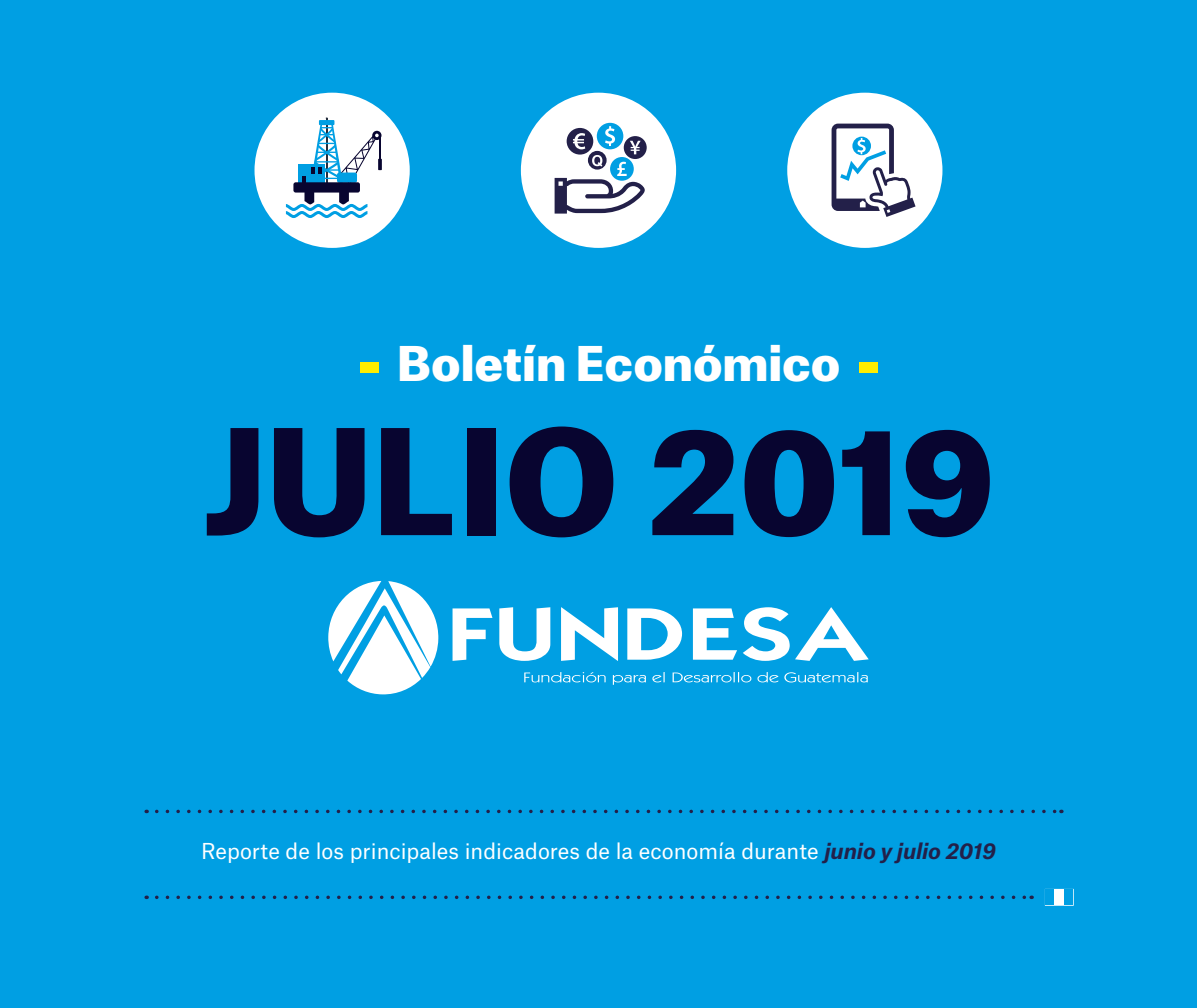
<style>
.page{position:relative;width:1197px;height:1008px;background:#009fe3}
.page>*{position:absolute;margin:0;border:0;box-sizing:border-box;transform-origin:0 0}
.t1{font:900 140px "Atlas Grotesk";color:#080530}
.t2{font:900 45.85px "Atlas Grotesk";color:#fff}
.t3{font:21px "Atlas Grotesk";color:#fff}
.s1{font-weight:700;font-style:italic;color:#232049}
</style>
<div class="page">
<div style="left:255px;top:93px;width:155px;height:155px;background:#fff;border-radius:50%"></div>
<svg style="left:328px;top:581px;width:111px;height:114px"></svg>
<svg style="left:453px;top:608px;width:39px;height:53px"></svg>
<svg style="left:499px;top:607px;width:51px;height:54px"></svg>
<svg style="left:561px;top:607px;width:57px;height:54px"></svg>
<svg style="left:627px;top:608px;width:55px;height:52px"></svg>
<svg style="left:693px;top:608px;width:44px;height:52px"></svg>
<svg style="left:743px;top:607px;width:126px;height:54px"></svg>
<svg style="left:524px;top:672px;width:82px;height:10px"></svg>
<svg style="left:613px;top:675px;width:33px;height:10px"></svg>
<svg style="left:652px;top:672px;width:13px;height:10px"></svg>
<svg style="left:673px;top:672px;width:78px;height:10px"></svg>
<svg style="left:757px;top:672px;width:111px;height:10px"></svg>
<div style="left:360px;top:362px;width:19px;height:11px;background:#ffed00"></div>
<div style="left:859px;top:362px;width:19px;height:11px;background:#ffed00"></div>
<svg style="left:157px;top:810px;width:905px;height:3px"></svg>
<svg style="left:157px;top:896px;width:875px;height:3px"></svg>
<div style="left:1055px;top:890px;width:9px;height:15px;background:#fff"></div>
<div style="left:787px;top:93px;width:155px;height:155px;background:#fff;border-radius:50%"></div>
<svg style="left:832px;top:124px;width:84px;height:93px"></svg>
<div style="left:521px;top:93px;width:155px;height:155px;background:#fff;border-radius:50%"></div>
<svg style="left:555px;top:123px;width:92px;height:91px"></svg>
<hr style="left:326px;top:118px;width:1px;height:68px;background:#262e3d">
<svg style="left:286px;top:125px;width:95px;height:93px"></svg>
<div style="left:319px;top:120px;width:15px;height:5px;background:#009fe3"></div>
<div style="left:337px;top:173px;width:20px;height:10px;background:#009fe3;border-radius:2px"></div>
<div style="left:293px;top:182px;width:67px;height:11px;background:#080530;border-radius:2px"></div>
<h2 class="t2" style="left:397px;top:325px;width:445px">Boletín Económico</h2>
<h1 class="t1" style="left:202px;top:366px;width:795px">JULIO 2019</h1>
<p class="t3" style="left:201px;top:834px;width:796px">Reporte de los principales indicadores de la economía durante <span class="s1">junio y julio 2019</span></p>
</div>
